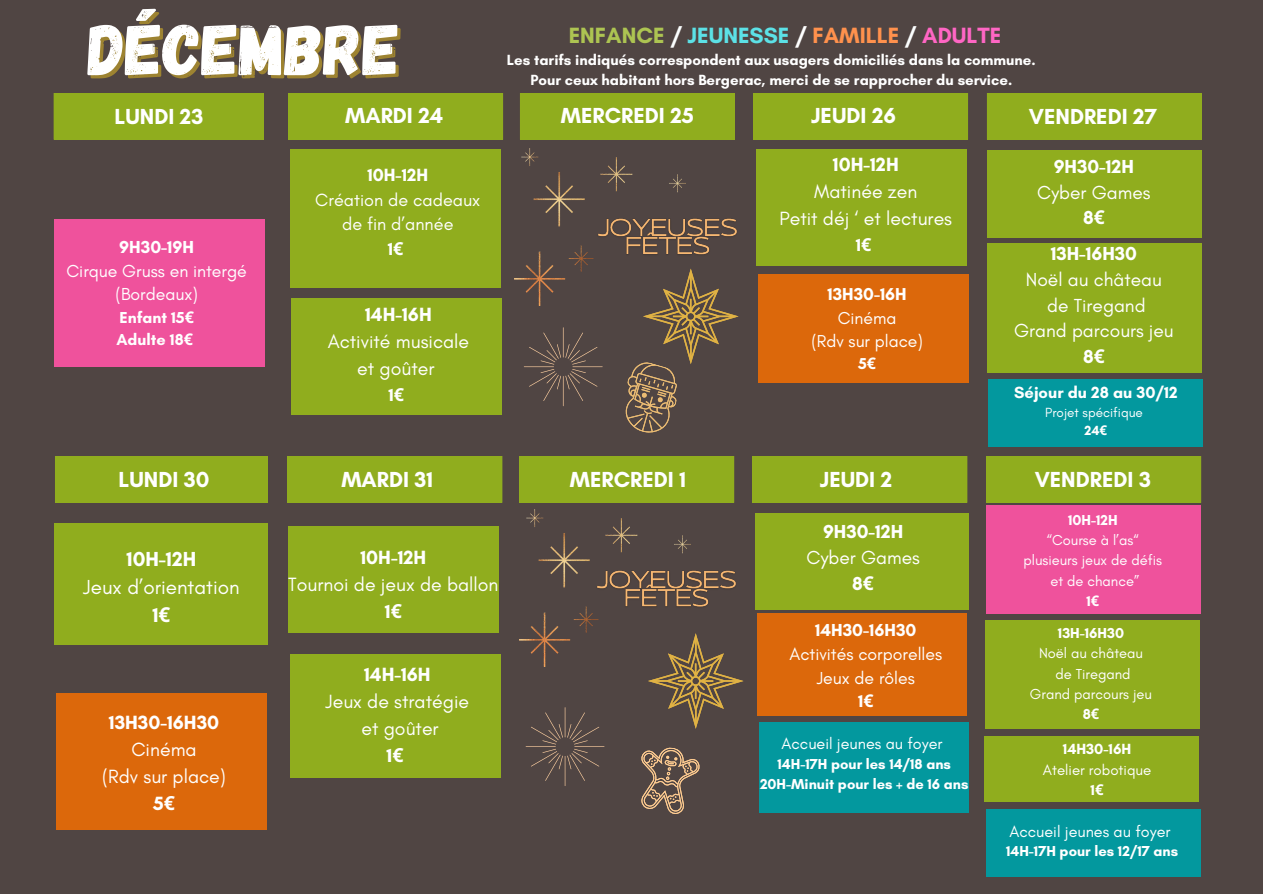
<style>
.page{position:relative;width:1263px;height:894px;background:#fff}
.page>*{position:absolute;margin:0;border:0;box-sizing:border-box;transform-origin:0 0}
.t1{font:72.15px "Gagalin";color:#fff}
.t2{font:700 22.5px "Glacial Indifference";color:#5ce1e6}
.t3{font:700 22.2px "Glacial Indifference";color:#fff}
.t4{font:20.7px/28.2px "Glacial Indifference";color:#fff;text-align:center}
.t5{font:19.5px/27px "Glacial Indifference";color:#fff;text-align:center}
.t6{font:19.2px/25.8px "Glacial Indifference";color:#fff;text-align:center}
.t7{font:700 19.2px "Glacial Indifference";color:#fff}
.t8{font:18px/24.8px "Glacial Indifference";color:#fff;text-align:center}
.t9{font:700 18px "Glacial Indifference";color:#fff}
.t10{font:17.7px/23.7px "Glacial Indifference";color:#fff;text-align:center}
.t11{font:17.55px/23.7px "Glacial Indifference";color:#fff;text-align:center}
.t12{font:700 16.5px "Glacial Indifference";color:#fff}
.t13{font:16.2px "Glacial Indifference";color:#fff}
.t14{font:700 16.2px/22.5px "Glacial Indifference";color:#fff}
.t15{font:700 16.05px "Glacial Indifference";color:#fff}
.t16{font:700 15px/20.2px "Glacial Indifference";color:#fff;text-align:center}
.t17{font:15px "Glacial Indifference";color:#fff}
.t18{font:14.7px/20.2px "Glacial Indifference";color:#fff;text-align:center}
.t19{font:700 14.7px "Glacial Indifference";color:#fff}
.t20{font:13.5px "Glacial Indifference";color:#fff}
.t21{font:700 13.5px "Glacial Indifference";color:#fff}
.s1{color:#adc452}
.s2{color:#fbfefe}
.s3{color:#fff}
.s4{color:#ff914d}
.s5{color:#ff66c4}
.s6{font-weight:700}
.s7{font-family:"Noto Sans"}
.s8{font-family:"Noto Sans";font-weight:700}
</style>
<div class="page">
<div style="left:0;top:0;width:1263px;height:893px;background:#504543"></div>
<div style="left:54px;top:93px;width:210px;height:47px;background:#90ad1e"></div>
<div style="left:66px;top:105px;width:186px;height:23px;background:#90ad1e"></div>
<div style="left:288px;top:93px;width:215px;height:47px;background:#90ad1e"></div>
<div style="left:300px;top:105px;width:191px;height:23px;background:#90ad1e"></div>
<div style="left:520px;top:93px;width:215px;height:47px;background:#90ad1e"></div>
<div style="left:532px;top:105px;width:191px;height:23px;background:#90ad1e"></div>
<div style="left:753px;top:93px;width:215px;height:47px;background:#90ad1e"></div>
<div style="left:765px;top:105px;width:191px;height:23px;background:#90ad1e"></div>
<div style="left:987px;top:93px;width:215px;height:47px;background:#90ad1e"></div>
<div style="left:999px;top:105px;width:191px;height:23px;background:#90ad1e"></div>
<div style="left:55px;top:456px;width:213px;height:46px;background:#90ad1e"></div>
<div style="left:67px;top:468px;width:189px;height:22px;background:#90ad1e"></div>
<div style="left:287px;top:456px;width:215px;height:46px;background:#90ad1e"></div>
<div style="left:299px;top:468px;width:191px;height:22px;background:#90ad1e"></div>
<div style="left:519px;top:456px;width:215px;height:46px;background:#90ad1e"></div>
<div style="left:531px;top:468px;width:191px;height:22px;background:#90ad1e"></div>
<div style="left:752px;top:456px;width:215px;height:46px;background:#90ad1e"></div>
<div style="left:764px;top:468px;width:191px;height:22px;background:#90ad1e"></div>
<div style="left:986px;top:456px;width:215px;height:46px;background:#90ad1e"></div>
<div style="left:998px;top:468px;width:191px;height:22px;background:#90ad1e"></div>
<div style="left:56px;top:693px;width:210px;height:137px;background:#dc680b"></div>
<div style="left:54px;top:523px;width:214px;height:121px;background:#90ad1e"></div>
<div style="left:290px;top:149px;width:211px;height:138px;background:#90ad1e"></div>
<div style="left:54px;top:219px;width:210px;height:148px;background:#ef529c"></div>
<div style="left:291px;top:298px;width:210px;height:116px;background:#90ad1e"></div>
<div style="left:756px;top:150px;width:211px;height:116px;background:#90ad1e"></div>
<div style="left:987px;top:150px;width:214px;height:87px;background:#90ad1e"></div>
<div style="left:288px;top:526px;width:211px;height:107px;background:#90ad1e"></div>
<div style="left:755px;top:513px;width:213px;height:96px;background:#90ad1e"></div>
<div style="left:758px;top:613px;width:209px;height:103px;background:#dc680b"></div>
<img style="left:519px;top:509px;width:171px;height:157px">
<svg style="left:526px;top:707px;width:78px;height:78px"></svg>
<svg style="left:648px;top:633px;width:95px;height:95px"></svg>
<svg style="left:641px;top:747px;width:59px;height:67px"></svg>
<img style="left:686px;top:218px;width:51px;height:37px">
<img style="left:515px;top:149px;width:171px;height:156px">
<svg style="left:615px;top:268px;width:124px;height:165px"></svg>
<img style="left:593px;top:566px;width:143px;height:50px">
<svg style="left:524px;top:327px;width:79px;height:79px"></svg>
<div style="left:986px;top:504px;width:214px;height:109px;background:#ef529c"></div>
<div style="left:290px;top:654px;width:210px;height:123px;background:#90ad1e"></div>
<div style="left:758px;top:274px;width:210px;height:109px;background:#dc680b"></div>
<div style="left:987px;top:243px;width:215px;height:129px;background:#90ad1e"></div>
<div style="left:759px;top:722px;width:209px;height:90px;background:#03989e"></div>
<div style="left:986px;top:620px;width:214px;height:108px;background:#90ad1e"></div>
<div style="left:985px;top:735px;width:214px;height:66px;background:#90ad1e"></div>
<div style="left:989px;top:379px;width:214px;height:67px;background:#03989e"></div>
<div style="left:986px;top:809px;width:214px;height:67px;background:#03989e"></div>
<h5 class="t1" style="left:88px;top:3px;width:314px">DÉCEMBRE</h5>
<p class="t2" style="left:569px;top:21px;width:434px"><span class="s1">ENFANCE</span> <span class="s2">/</span> JEUNESSE <span class="s3">/</span> <span class="s4">FAMILLE</span> <span class="s2">/</span> <span class="s5">ADULTE</span></p>
<p class="t16" style="left:507px;top:50px;width:530px">Les tarifs indiqués correspondent aux usagers domiciliés dans la commune.<br>Pour ceux habitant hors Bergerac, merci de se rapprocher du service.</p>
<h1 class="t3" style="left:115px;top:103px;width:90px">LUNDI 23</h1>
<h2 class="t3" style="left:345px;top:101px;width:100px">MARDI 24</h2>
<h6 class="t3" style="left:561px;top:101px;width:134px">MERCREDI 25</h6>
<h2 class="t3" style="left:811px;top:101px;width:86px">JEUDI 26</h2>
<h2 class="t3" style="left:1029px;top:103px;width:129px">VENDREDI 27</h2>
<h5 class="t10" style="left:66px;top:235px;width:182px"><span class="s6">9H30-19H<br></span>Cirque Gruss en intergé (Bordeaux)</h5>
<h5 class="t14" style="left:116px;top:306px;width:79px">Enfant 15<span class="s7">€<br></span>Adulte 18<span class="s7">€</span></h5>
<p class="t8" style="left:315px;top:162px;width:166px"><span class="s6">10H-12H<br></span>Création de cadeaux de fin d’année<br><span class="s6">1</span><span class="s8">€</span></p>
<p class="t5" style="left:328px;top:301px;width:143px"><span class="s6">14H-16H<br></span>Activité musicale et goûter</p>
<p class="t9" style="left:388px;top:384px;width:17px">1<span class="s7">€</span></p>
<h5 class="t5" style="left:779px;top:151px;width:174px"><span class="s6">10H-12H<br></span>Matinée zen<br>Petit déj ‘ et lectures</h5>
<h5 class="t9" style="left:856px;top:234px;width:17px">1<span class="s7">€</span></h5>
<h2 class="t11" style="left:811px;top:282px;width:113px"><span class="s6">13H30-16H<br></span>Cinéma<br>(Rdv sur place)</h2>
<h2 class="t15" style="left:858px;top:353px;width:19px">5<span class="s7">€</span></h2>
<h5 class="t6" style="left:1037px;top:153px;width:115px"><span class="s6">9H30-12H<br></span>Cyber Games<br><span class="s6">8</span><span class="s8">€</span></h5>
<h5 class="t7" style="left:1051px;top:241px;width:88px">13H-16H30</h5>
<h5 class="t6" style="left:1026px;top:266px;width:137px">Noël au château</h5>
<p class="t6" style="left:1047px;top:292px;width:100px">de Tiregand</p>
<p class="t6" style="left:1014px;top:318px;width:161px">Grand parcours jeu</p>
<p class="t7" style="left:1083px;top:345px;width:23px">8<span class="s7">€</span></p>
<p class="t12" style="left:1014px;top:382px;width:165px">Séjour du 28 au 30/12</p>
<p class="t20" style="left:1045px;top:404px;width:99px">Projet spécifique</p>
<p class="t21" style="left:1084px;top:422px;width:24px">24<span class="s7">€</span></p>
<h5 class="t3" style="left:119px;top:466px;width:92px">LUNDI 30</h5>
<h5 class="t3" style="left:341px;top:466px;width:93px">MARDI 31</h5>
<h2 class="t3" style="left:570px;top:466px;width:118px">MERCREDI 1</h2>
<h2 class="t3" style="left:820px;top:466px;width:74px">JEUDI 2</h2>
<h2 class="t3" style="left:1035px;top:466px;width:118px">VENDREDI 3</h2>
<h5 class="t4" style="left:83px;top:544px;width:158px"><span class="s6">10H-12H<br></span>Jeux d’orientation<br><span class="s6">1</span><span class="s8">€</span></h5>
<p class="t5" style="left:102px;top:708px;width:125px"><span class="s6">13H30-16H30<br></span>Cinéma<br>(Rdv sur place)<br><span class="s6">5</span><span class="s8">€</span></p>
<p class="t5" style="left:288px;top:543px;width:212px"><span class="s6">10H-12H<br></span>Tournoi de jeux de ballon<br><span class="s6">1</span><span class="s8">€</span></p>
<h2 class="t5" style="left:326px;top:660px;width:145px"><span class="s6">14H-16H<br></span>Jeux de stratégie et goûter<br><span class="s6">1</span><span class="s8">€</span></h2>
<p class="t6" style="left:806px;top:518px;width:115px"><span class="s6">9H30-12H<br></span>Cyber Games<br><span class="s6">8</span><span class="s8">€</span></p>
<h2 class="t10" style="left:789px;top:618px;width:154px"><span class="s6">14H30-16H30<br></span>Activités corporelles<br>Jeux de rôles<br><span class="s6">1</span><span class="s8">€</span></h2>
<p class="t13" style="left:781px;top:733px;width:163px">Accueil jeunes au foyer</p>
<p class="t19" style="left:777px;top:754px;width:175px">14H-17H pour les 14/18 ans</p>
<p class="t19" style="left:760px;top:774px;width:210px">20H-Minuit pour les + de 16 ans</p>
<h4 class="t19" style="left:1068px;top:510px;width:51px">10H-12H</h4>
<h5 class="t18" style="left:1047px;top:529px;width:93px">“Course à l’as“</h5>
<h2 class="t18" style="left:1023px;top:550px;width:140px">plusieurs jeux de défis</h2>
<h5 class="t18" style="left:1050px;top:570px;width:90px">et de chance”</h5>
<h5 class="t19" style="left:1086px;top:591px;width:14px">1<span class="s7">€</span></h5>
<h2 class="t18" style="left:1030px;top:622px;width:124px"><span class="s6">13H-16H30<br></span>Noël au château de Tiregand<br>Grand parcours jeu<br><span class="s6">8</span><span class="s8">€</span></h2>
<p class="t16" style="left:1063px;top:738px;width:70px">14H30-16H</p>
<p class="t17" style="left:1043px;top:760px;width:110px">Atelier robotique</p>
<p class="t16" style="left:1091px;top:779px;width:15px">1<span class="s7">€</span></p>
<p class="t13" style="left:1009px;top:821px;width:163px">Accueil jeunes au foyer</p>
<p class="t19" style="left:1006px;top:841px;width:174px">14H-17H pour les 12/17 ans</p>
</div>
